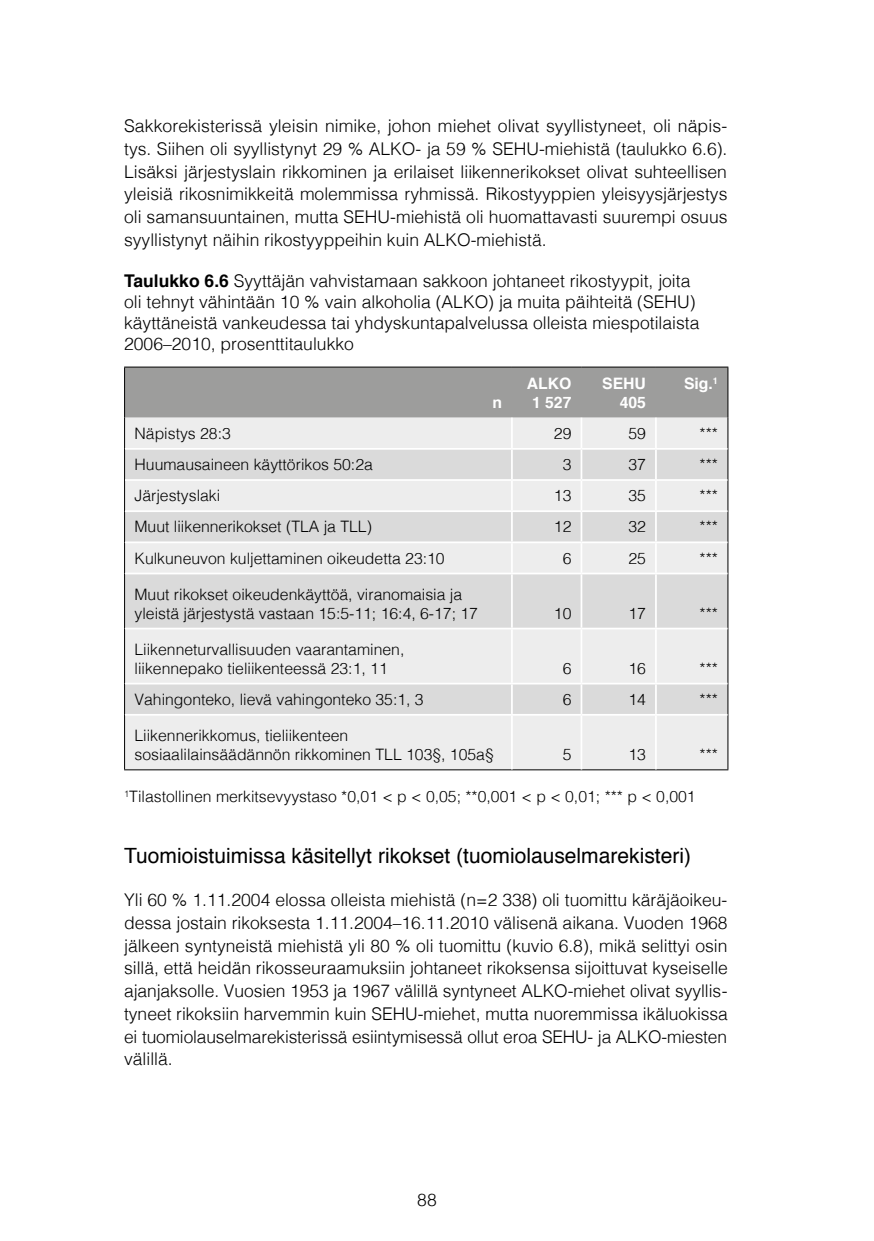
<style>
.page{position:relative;width:874px;height:1241px;background:#fff}
.page>*{position:absolute;margin:0;border:0;box-sizing:border-box;transform-origin:0 0}
.t1{font:21px "Helvetica";color:#000}
.t2{font:300 17.5px/22.8px "Helvetica";color:#000;text-align:justify}
.t3{font:300 15.75px/18.9px "Helvetica";color:#000}
.t4{font:700 15.75px/18.9px "Helvetica";color:#fff;text-align:center}
.s1{font-weight:700}
</style>
<div class="page">
<div style="left:125px;top:367px;width:602px;height:50px;background:#9d9d9c"></div>
<div style="left:125px;top:417px;width:602px;height:352px;background:#ededed"></div>
<svg style="left:125px;top:449px;width:602px;height:264px;background:#e2e2e2"></svg>
<hr style="left:124px;top:366px;width:387px;height:1px;background:#000">
<hr style="left:124px;top:367px;width:1px;height:50px;background:#000">
<hr style="left:511px;top:366px;width:70px;height:1px;background:#000">
<hr style="left:581px;top:366px;width:74px;height:1px;background:#000">
<hr style="left:655px;top:366px;width:73px;height:1px;background:#000">
<hr style="left:727px;top:367px;width:1px;height:50px;background:#000">
<hr style="left:124px;top:417px;width:1px;height:32px;background:#000">
<hr style="left:727px;top:417px;width:1px;height:32px;background:#000">
<hr style="left:124px;top:449px;width:1px;height:31px;background:#000">
<hr style="left:727px;top:449px;width:1px;height:31px;background:#000">
<hr style="left:124px;top:480px;width:1px;height:31px;background:#000">
<hr style="left:727px;top:480px;width:1px;height:31px;background:#000">
<hr style="left:124px;top:511px;width:1px;height:31px;background:#000">
<hr style="left:727px;top:511px;width:1px;height:31px;background:#000">
<hr style="left:124px;top:542px;width:1px;height:31px;background:#000">
<hr style="left:727px;top:542px;width:1px;height:31px;background:#000">
<hr style="left:124px;top:573px;width:1px;height:55px;background:#000">
<hr style="left:727px;top:573px;width:1px;height:55px;background:#000">
<hr style="left:124px;top:628px;width:1px;height:55px;background:#000">
<hr style="left:727px;top:628px;width:1px;height:55px;background:#000">
<hr style="left:124px;top:683px;width:1px;height:31px;background:#000">
<hr style="left:727px;top:683px;width:1px;height:31px;background:#000">
<hr style="left:124px;top:714px;width:1px;height:55px;background:#000">
<hr style="left:727px;top:714px;width:1px;height:55px;background:#000">
<hr style="left:124px;top:769px;width:387px;height:1px;background:#000">
<hr style="left:511px;top:769px;width:70px;height:1px;background:#000">
<hr style="left:581px;top:769px;width:74px;height:1px;background:#000">
<hr style="left:655px;top:769px;width:73px;height:1px;background:#000">
<hr style="left:511px;top:417px;width:1px;height:31px;background:#fff">
<hr style="left:580px;top:417px;width:2px;height:31px;background:#fff">
<hr style="left:654px;top:417px;width:2px;height:31px;background:#fff">
<hr style="left:125px;top:448px;width:386px;height:1px;background:#fff">
<hr style="left:511px;top:448px;width:70px;height:1px;background:#fff">
<hr style="left:511px;top:449px;width:1px;height:30px;background:#fff">
<hr style="left:581px;top:448px;width:74px;height:1px;background:#fff">
<hr style="left:580px;top:449px;width:2px;height:30px;background:#fff">
<hr style="left:655px;top:448px;width:72px;height:1px;background:#fff">
<hr style="left:654px;top:449px;width:2px;height:30px;background:#fff">
<hr style="left:125px;top:479px;width:386px;height:2px;background:#fff">
<hr style="left:511px;top:479px;width:70px;height:2px;background:#fff">
<hr style="left:581px;top:479px;width:74px;height:2px;background:#fff">
<hr style="left:580px;top:481px;width:2px;height:29px;background:#fff">
<hr style="left:655px;top:479px;width:72px;height:2px;background:#fff">
<hr style="left:654px;top:481px;width:2px;height:29px;background:#fff">
<hr style="left:125px;top:510px;width:386px;height:2px;background:#fff">
<hr style="left:511px;top:510px;width:70px;height:2px;background:#fff">
<hr style="left:581px;top:510px;width:74px;height:2px;background:#fff">
<hr style="left:580px;top:512px;width:2px;height:29px;background:#fff">
<hr style="left:655px;top:510px;width:72px;height:2px;background:#fff">
<hr style="left:654px;top:512px;width:2px;height:29px;background:#fff">
<hr style="left:125px;top:541px;width:386px;height:2px;background:#fff">
<hr style="left:511px;top:541px;width:70px;height:2px;background:#fff">
<svg style="left:511px;top:481px;width:1px;height:91px"></svg>
<hr style="left:581px;top:541px;width:74px;height:2px;background:#fff">
<hr style="left:580px;top:543px;width:2px;height:29px;background:#fff">
<hr style="left:655px;top:541px;width:72px;height:2px;background:#fff">
<hr style="left:654px;top:543px;width:2px;height:29px;background:#fff">
<hr style="left:125px;top:572px;width:386px;height:2px;background:#fff">
<hr style="left:511px;top:572px;width:70px;height:2px;background:#fff">
<hr style="left:511px;top:574px;width:1px;height:53px;background:#fff">
<hr style="left:581px;top:572px;width:74px;height:2px;background:#fff">
<hr style="left:580px;top:574px;width:2px;height:53px;background:#fff">
<hr style="left:655px;top:572px;width:72px;height:2px;background:#fff">
<hr style="left:654px;top:574px;width:2px;height:53px;background:#fff">
<hr style="left:125px;top:627px;width:386px;height:2px;background:#fff">
<hr style="left:511px;top:627px;width:70px;height:2px;background:#fff">
<hr style="left:511px;top:629px;width:1px;height:53px;background:#fff">
<hr style="left:581px;top:627px;width:74px;height:2px;background:#fff">
<hr style="left:580px;top:629px;width:2px;height:53px;background:#fff">
<hr style="left:655px;top:627px;width:72px;height:2px;background:#fff">
<hr style="left:654px;top:629px;width:2px;height:53px;background:#fff">
<hr style="left:125px;top:682px;width:386px;height:2px;background:#fff">
<hr style="left:511px;top:682px;width:70px;height:2px;background:#fff">
<svg style="left:511px;top:684px;width:1px;height:29px"></svg>
<hr style="left:581px;top:682px;width:74px;height:2px;background:#fff">
<hr style="left:580px;top:684px;width:2px;height:29px;background:#fff">
<hr style="left:655px;top:682px;width:72px;height:2px;background:#fff">
<hr style="left:654px;top:684px;width:2px;height:29px;background:#fff">
<hr style="left:125px;top:713px;width:386px;height:2px;background:#fff">
<hr style="left:511px;top:713px;width:70px;height:2px;background:#fff">
<hr style="left:511px;top:715px;width:1px;height:54px;background:#fff">
<hr style="left:581px;top:713px;width:74px;height:2px;background:#fff">
<hr style="left:580px;top:715px;width:2px;height:54px;background:#fff">
<hr style="left:655px;top:713px;width:72px;height:2px;background:#fff">
<hr style="left:654px;top:715px;width:2px;height:54px;background:#fff">
<p class="t2" style="left:124px;top:113px;width:604px">Sakkorekisterissä yleisin nimike, johon miehet olivat syyllistyneet, oli näpis&shy;tys. Siihen oli syyllistynyt 29 % ALKO- ja 59 % SEHU-miehistä (taulukko 6.6).<br>Lisäksi järjestyslain rikkominen ja erilaiset liikennerikokset olivat suhteellisen yleisiä rikosnimikkeitä molemmissa ryhmissä. Rikostyyppien yleisyysjärjestys oli samansuuntainen, mutta SEHU-miehistä oli huomattavasti suurempi osuus syyllistynyt näihin rikostyyppeihin kuin ALKO-miehistä.</p>
<p class="t2" style="left:124px;top:269px;width:576px;line-height:21px;text-align:left"><span class="s1">Taulukko 6.6</span> Syyttäjän vahvistamaan sakkoon johtaneet rikostyypit, joita oli tehnyt vähintään 10 % vain alkoholia (ALKO) ja muita päihteitä (SEHU) käyttäneistä vankeudessa tai yhdyskuntapalvelussa olleista miespotilaista 2006–2010, prosenttitaulukko</p>
<p class="t4" style="left:492px;top:393px;width:11px">n</p>
<p class="t4" style="left:526px;top:374px;width:46px">ALKO<br>1 527</p>
<p class="t4" style="left:602px;top:374px;width:45px;text-align:right">SEHU<br>405</p>
<p class="t4" style="left:683px;top:374px;width:35px">Sig.<sup>1</sup></p>
<p class="t3" style="left:134px;top:422px;width:98px">Näpistys 28:3</p>
<p class="t3" style="left:553px;top:422px;width:19px">29</p>
<p class="t3" style="left:628px;top:422px;width:19px">59</p>
<p class="t3" style="left:699px;top:422px;width:20px">***</p>
<p class="t3" style="left:134px;top:454px;width:240px">Huumausaineen käyttörikos 50:2a</p>
<p class="t3" style="left:562px;top:454px;width:10px">3</p>
<p class="t3" style="left:628px;top:454px;width:19px">37</p>
<p class="t3" style="left:699px;top:454px;width:20px">***</p>
<p class="t3" style="left:134px;top:485px;width:87px">Järjestyslaki</p>
<p class="t3" style="left:553px;top:485px;width:19px">13</p>
<p class="t3" style="left:628px;top:485px;width:19px">35</p>
<p class="t3" style="left:699px;top:485px;width:20px">***</p>
<p class="t3" style="left:134px;top:516px;width:239px">Muut liikennerikokset (TLA ja TLL)</p>
<p class="t3" style="left:553px;top:516px;width:19px">12</p>
<p class="t3" style="left:628px;top:516px;width:19px">32</p>
<p class="t3" style="left:699px;top:516px;width:20px">***</p>
<p class="t3" style="left:134px;top:547px;width:311px">Kulkuneuvon kuljettaminen oikeudetta 23:10</p>
<p class="t3" style="left:562px;top:547px;width:10px">6</p>
<p class="t3" style="left:628px;top:547px;width:19px">25</p>
<p class="t3" style="left:699px;top:547px;width:20px">***</p>
<p class="t3" style="left:134px;top:583px;width:345px">Muut rikokset oikeudenkäyttöä, viranomaisia ja yleistä järjestystä vastaan 15:5-11; 16:4, 6-17; 17</p>
<p class="t3" style="left:553px;top:602px;width:19px">10</p>
<p class="t3" style="left:628px;top:602px;width:19px">17</p>
<p class="t3" style="left:699px;top:602px;width:20px">***</p>
<p class="t3" style="left:134px;top:638px;width:271px">Liikenneturvallisuuden vaarantaminen, liikennepako tieliikenteessä 23:1, 11</p>
<p class="t3" style="left:562px;top:657px;width:10px">6</p>
<p class="t3" style="left:628px;top:657px;width:19px">16</p>
<p class="t3" style="left:699px;top:657px;width:20px">***</p>
<p class="t3" style="left:134px;top:688px;width:290px">Vahingonteko, lievä vahingonteko 35:1, 3</p>
<p class="t3" style="left:562px;top:688px;width:10px">6</p>
<p class="t3" style="left:628px;top:688px;width:19px">14</p>
<p class="t3" style="left:699px;top:688px;width:20px">***</p>
<p class="t3" style="left:134px;top:724px;width:360px">Liikennerikkomus, tieliikenteen sosiaalilainsäädännön rikkominen TLL 103§, 105a§</p>
<p class="t3" style="left:562px;top:743px;width:10px">5</p>
<p class="t3" style="left:628px;top:743px;width:19px">13</p>
<p class="t3" style="left:699px;top:743px;width:20px">***</p>
<p class="t3" style="left:124px;top:785px;width:572px"><sup>1</sup>Tilastollinen merkitsevyystaso *0,01 &lt; p &lt; 0,05; **0,001 &lt; p &lt; 0,01; *** p &lt; 0,001</p>
<p class="t1" style="left:124px;top:839px;width:568px">Tuomioistuimissa käsitellyt rikokset (tuomiolauselmarekisteri)</p>
<p class="t2" style="left:124px;top:887px;width:605px">Yli 60 % 1.11.2004 elossa olleista miehistä (n=2 338) oli tuomittu käräjäoikeu&shy;dessa jostain rikoksesta 1.11.2004–16.11.2010 välisenä aikana. Vuoden 1968 jälkeen syntyneistä miehistä yli 80 % oli tuomittu (kuvio 6.8), mikä selittyi osin sillä, että heidän rikosseuraamuksiin johtaneet rikoksensa sijoittuvat kyseiselle ajanjaksolle. Vuosien 1953 ja 1967 välillä syntyneet ALKO-miehet olivat syyllis&shy;tyneet rikoksiin harvemmin kuin SEHU-miehet, mutta nuoremmissa ikäluokissa ei tuomiolauselmarekisterissä esiintymisessä ollut eroa SEHU- ja ALKO-miesten välillä.</p>
<p class="t2" style="left:417px;top:1187px;width:21px">88</p>
</div>
